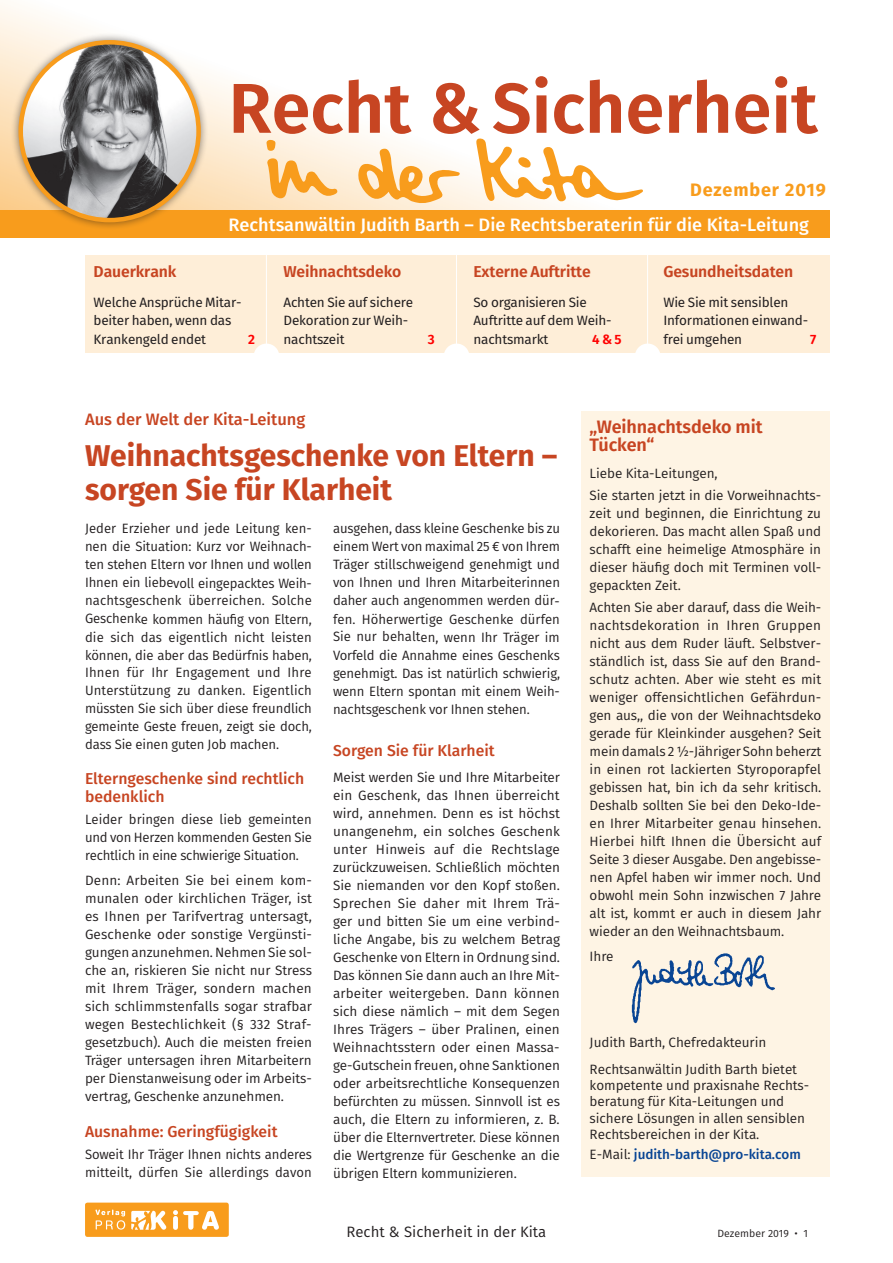
<style>
.page{position:relative;width:893px;height:1263px;background:#fff}
.page>*{position:absolute;margin:0;border:0;box-sizing:border-box;transform-origin:0 0}
.t1{font:600 70.5px "Fira Sans";color:#c74522}
.t2{font:700 30px/34.5px "Fira Sans";color:#c74522}
.t3{font:500 18px "Fira Sans";color:#fff}
.t4{font:600 18px/18.8px "Fira Sans";letter-spacing:-.005em;color:#c74522}
.t5{font:700 18px "Fira Sans";letter-spacing:.05em;color:#f89c1c}
.t6{font:500 16.5px "Fira Sans";color:#c74522}
.t7{font:500 15.75px/18px "Fira Sans";color:#c74522}
.t8{font:600 15.75px "Fira Sans";letter-spacing:-.005em;color:#c74522}
.t9{font:15px "Fira Sans";color:#231f20}
.t10{font:13.5px/18px "Fira Sans";letter-spacing:-.005em;color:#231f20;text-align:justify}
.t11{font:13.5px/18.8px "Fira Sans";letter-spacing:-.015em;color:#231f20}
.t12{font:500 13.5px "Fira Sans";letter-spacing:-.005em;color:#094594}
.t13{font:600 13.5px "Fira Sans";color:#f00}
.t14{font:10.5px "Fira Sans";color:#231f20}
.s1{font-weight:400;color:#231f20}
</style>
<div class="page">
<div style="left:85px;top:1202px;width:144px;height:35px;background:#f89c1c;border-radius:2px"></div>
<svg style="left:95px;top:1209px;width:124px;height:21px"></svg>
<svg style="left:0;top:3px;width:830px;height:223px"></svg>
<div style="left:581px;top:411px;width:248px;height:766px;background:#fef4e4"></div>
<div style="left:85px;top:255px;width:744px;height:98px;background:#feeed8"></div>
<div style="left:0;top:211px;width:829px;height:27px;background:#f89c1c"></div>
<hr style="left:266px;top:249px;width:1px;height:110px;background:#fff">
<div style="left:254px;top:344px;width:25px;height:25px;background:#fff;border-radius:50%"></div>
<hr style="left:456px;top:249px;width:1px;height:110px;background:#fff">
<div style="left:444px;top:344px;width:25px;height:25px;background:#fff;border-radius:50%"></div>
<hr style="left:647px;top:249px;width:1px;height:110px;background:#fff">
<div style="left:635px;top:344px;width:26px;height:25px;background:#fff;border-radius:50%"></div>
<div style="left:10px;top:32px;width:199px;height:199px;background:#231f20;opacity:.55"></div>
<img style="left:21px;top:42px;width:178px;height:178px;border-radius:89px">
<div style="left:19px;top:40px;width:182px;height:182px;border:4px solid #f89c1c;border-radius:50%"></div>
<img style="left:631px;top:953px;width:144px;height:71px">
<svg style="left:357px;top:148px;width:103px;height:56px"></svg>
<svg style="left:476px;top:138px;width:167px;height:64px"></svg>
<svg style="left:267px;top:158px;width:71px;height:40px;background:#fac985"></svg>
<svg style="left:518px;top:157px;width:13px;height:11px"></svg>
<svg style="left:266px;top:140px;width:10px;height:11px"></svg>
<h1 class="t1" style="left:229px;top:50px;width:591px">Recht &amp; Sicherheit</h1>
<h3 class="t5" style="left:690px;top:175px;width:137px">Dezember 2019</h3>
<h3 class="t3" style="left:229px;top:210px;width:582px">Rechtsanwältin Judith Barth – Die Rechtsberaterin für die Kita-Leitung</h3>
<p class="t8" style="left:94px;top:259px;width:84px">Dauerkrank</p>
<p class="t11" style="left:94px;top:292px;width:149px">Welche Ansprüche Mitar&shy;beiter haben, wenn das<br>Krankengeld endet</p>
<p class="t13" style="left:248px;top:328px;width:8px">2</p>
<p class="t8" style="left:283px;top:259px;width:119px">Weihnachtsdeko</p>
<p class="t11" style="left:283px;top:292px;width:131px">Achten Sie auf sichere<br>Dekoration zur Weih&shy;nachtszeit</p>
<p class="t13" style="left:428px;top:328px;width:8px">3</p>
<p class="t8" style="left:473px;top:259px;width:119px">Externe Auftritte</p>
<p class="t11" style="left:473px;top:292px;width:140px">So organisieren Sie<br>Auftritte auf dem Weih&shy;nachtsmarkt</p>
<p class="t13" style="left:592px;top:328px;width:31px">4&amp; 5</p>
<p class="t8" style="left:663px;top:259px;width:131px">Gesundheitsdaten</p>
<p class="t11" style="left:663px;top:292px;width:146px">Wie Sie mit sensiblen<br>Informationen einwand&shy;frei umgehen</p>
<p class="t13" style="left:810px;top:328px;width:8px">7</p>
<p class="t6" style="left:85px;top:406px;width:222px">Aus der Welt der Kita-Leitung</p>
<h2 class="t2" style="left:85px;top:436px;width:474px">Weihnachtsgeschenke von Eltern – sorgen Sie für Klarheit</h2>
<p class="t10" style="left:85px;top:519px;width:228px">Jeder Erzieher und jede Leitung ken&shy;nen die Situation: Kurz vor Weihnach&shy;ten stehen Eltern vor Ihnen und wollen Ihnen ein liebevoll eingepacktes Weih&shy;nachtsgeschenk überreichen. Solche Geschenke kommen häufig von Eltern, die sich das eigentlich nicht leisten können, die aber das Bedürfnis haben, Ihnen für Ihr Engagement und Ihre Unterstützung zu danken. Eigentlich müssten Sie sich über diese freundlich gemeinte Geste freuen, zeigt sie doch, dass Sie einen guten Job machen.</p>
<p class="t7" style="left:85px;top:768px;width:221px">Elterngeschenke sind rechtlich bedenklich</p>
<p class="t10" style="left:85px;top:810px;width:228px">Leider bringen diese lieb gemeinten und von Herzen kommenden Gesten Sie rechtlich in eine schwierige Situation.</p>
<p class="t10" style="left:85px;top:871px;width:228px">Denn: Arbeiten Sie bei einem kom&shy;munalen oder kirchlichen Träger, ist es Ihnen per Tarifvertrag untersagt, Geschenke oder sonstige Vergünsti&shy;gungen anzunehmen. Nehmen Sie sol&shy;che an, riskieren Sie nicht nur Stress mit Ihrem Träger, sondern machen sich schlimmstenfalls sogar strafbar wegen Bestechlichkeit (§ 332 Straf&shy;gesetzbuch). Auch die meisten freien Träger untersagen ihren Mitarbeitern per Dienstanweisung oder im Arbeits&shy;vertrag, Geschenke anzunehmen.</p>
<p class="t7" style="left:85px;top:1122px;width:194px">Ausnahme: Geringfügigkeit</p>
<p class="t10" style="left:85px;top:1145px;width:228px">Soweit Ihr Träger Ihnen nichts anderes mitteilt, dürfen Sie allerdings davon</p>
<p class="t10" style="left:333px;top:519px;width:228px">ausgehen, dass kleine Geschenke bis zu einem Wert von maximal 25 € von Ihrem Träger stillschweigend genehmigt und von Ihnen und Ihren Mitarbeiterinnen daher auch angenommen werden dür&shy;fen. Höherwertige Geschenke dürfen Sie nur behalten, wenn Ihr Träger im Vorfeld die Annahme eines Geschenks genehmigt. Das ist natürlich schwierig, wenn Eltern spontan mit einem Weih&shy;nachtsgeschenk vor Ihnen stehen.</p>
<p class="t7" style="left:333px;top:740px;width:163px">Sorgen Sie für Klarheit</p>
<p class="t10" style="left:333px;top:768px;width:228px">Meist werden Sie und Ihre Mitarbeiter ein Geschenk, das Ihnen überreicht wird, annehmen. Denn es ist höchst unangenehm, ein solches Geschenk unter Hinweis auf die Rechtslage zurückzuweisen. Schließlich möchten Sie niemanden vor den Kopf stoßen.<br>Sprechen Sie daher mit Ihrem Trä&shy;ger und bitten Sie um eine verbind&shy;liche Angabe, bis zu welchem Betrag Geschenke von Eltern in Ordnung sind.<br>Das können Sie dann auch an Ihre Mit&shy;arbeiter weitergeben. Dann können sich diese nämlich – mit dem Segen Ihres Trägers – über Pralinen, einen Weihnachtsstern oder einen Massa&shy;ge-Gutschein freuen, ohne Sanktionen oder arbeitsrechtliche Konsequenzen befürchten zu müssen. Sinnvoll ist es auch, die Eltern zu informieren, z. B. über die Elternvertreter. Diese können die Wertgrenze für Geschenke an die übrigen Eltern kommunizieren.</p>
<h3 class="t4" style="left:590px;top:416px;width:174px">„Weihnachtsdeko mit<br>Tücken“</h3>
<p class="t10" style="left:590px;top:462px;width:233px;line-height:22.2px">Liebe Kita-Leitungen,<br>Sie starten jetzt in die Vorweihnachts-</p>
<p class="t10" style="left:590px;top:504px;width:233px">zeit und beginnen, die Einrichtung zu dekorieren. Das macht allen Spaß und schafft eine heimelige Atmosphäre in dieser häufig doch mit Terminen voll&shy;gepackten Zeit.</p>
<p class="t10" style="left:590px;top:598px;width:233px">Achten Sie aber darauf, dass die Weih&shy;nachtsdekoration in Ihren Gruppen nicht aus dem Ruder läuft. Selbstver&shy;ständlich ist, dass Sie auf den Brand&shy;schutz achten. Aber wie steht es mit weniger offensichtlichen Gefährdun&shy;gen aus,, die von der Weihnachtsdeko gerade für Kleinkinder ausgehen? Seit mein damals 2 ½-Jähriger Sohn beherzt in einen rot lackierten Styroporapfel gebissen hat, bin ich da sehr kritisch.<br>Deshalb sollten Sie bei den Deko-Ide&shy;en Ihrer Mitarbeiter genau hinsehen.<br>Hierbei hilft Ihnen die Übersicht auf Seite 3 dieser Ausgabe. Den angebisse&shy;nen Apfel haben wir immer noch. Und obwohl mein Sohn inzwischen 7 Jahre alt ist, kommt er auch in diesem Jahr wieder an den Weihnachtsbaum.</p>
<p class="t10" style="left:590px;top:947px;width:26px">Ihre</p>
<p class="t10" style="left:590px;top:1033px;width:178px">Judith Barth, Chefredakteurin</p>
<p class="t10" style="left:590px;top:1061px;width:221px;line-height:16.2px;text-align:left">Rechtsanwältin Judith Barth bietet kompetente und praxisnahe Rechts&shy;beratung für Kita-Leitungen und sichere Lösungen in allen sensiblen Rechtsbereichen in der Kita.</p>
<p class="t12" style="left:590px;top:1144px;width:213px"><span class="s1">E-Mail:</span> judith-barth@pro-kita.com</p>
<p class="t9" style="left:347px;top:1220px;width:201px">Recht &amp; Sicherheit in der Kita</p>
<p class="t14" style="left:717px;top:1225px;width:92px">Dezember 2019 • 1</p>
</div>
